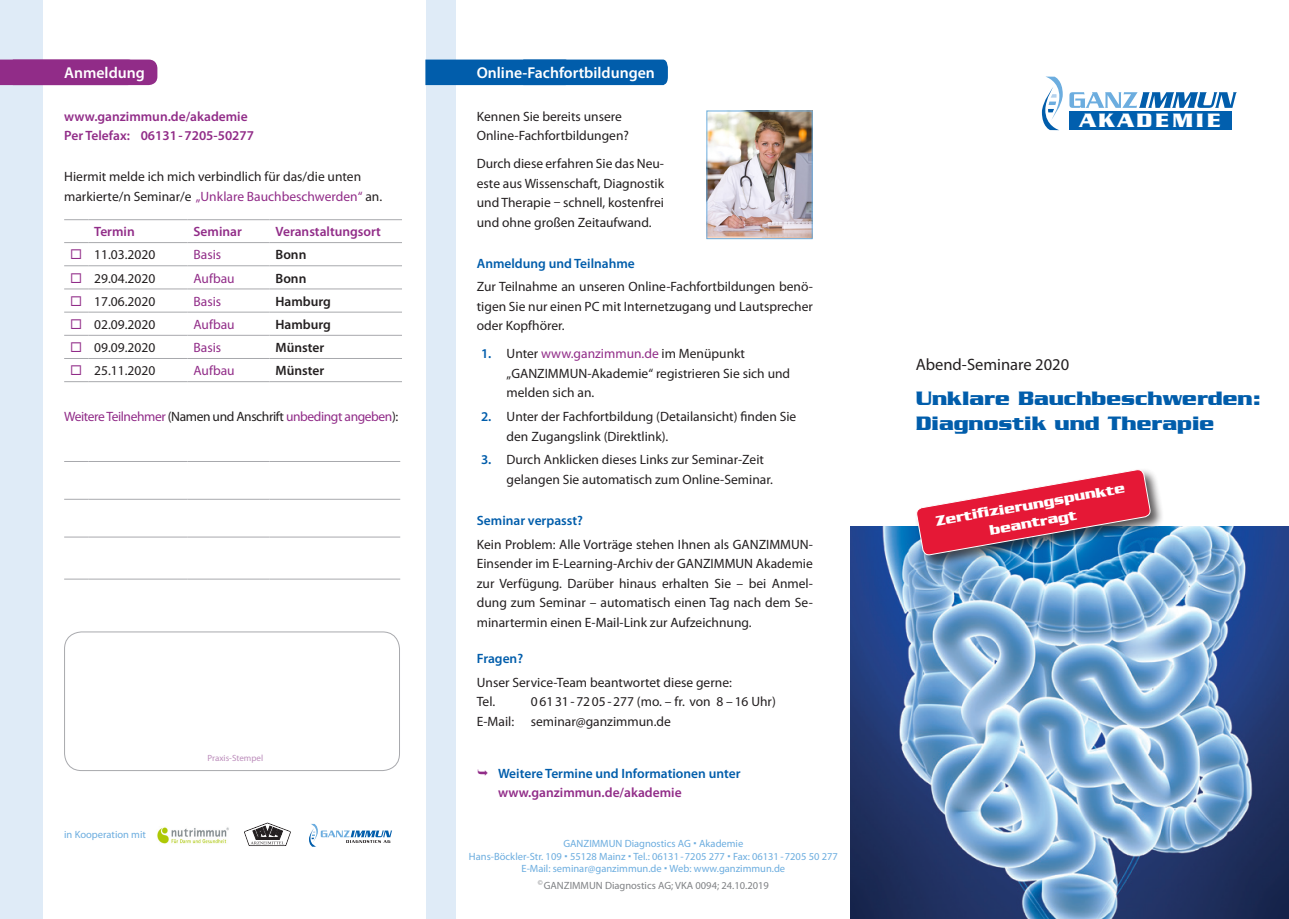
<style>
.page{position:relative;width:1289px;height:919px;background:#fff}
.page>*{position:absolute;margin:0;border:0;box-sizing:border-box;transform-origin:0 0}
.t1{font:700 21px "Serpentine";color:#015dab}
.t2{font:700 21px "Serpentine";letter-spacing:.14em;color:#fff}
.t3{font:16.5px "Myriad Pro";color:#231f20}
.t4{font:600 15.75px "Myriad Pro";color:#fff}
.t5{font:700 15px "Serpentine";color:#fff}
.Infobox_Überschrift{font:13.5px/19.5px "Myriad Pro";color:#231f20}
.Absatzformat_1{font:13.5px/19.5px "Myriad Pro";color:#231f20;text-align:justify}
.Absatzformat_1-2{font:13.5px "Myriad Pro";letter-spacing:-.03em;color:#912c88}
.Infobox_Überschrift-2{font:600 13.5px "Myriad Pro";color:#015dab}
.Infobox_Überschrift-3{font:600 13.5px "Myriad Pro";color:#912c88}
.Absatzformat_1-3{font:600 13.5px "Myriad Pro";color:#231f20}
.Absatzformat_1-4{font:600 13.5px "Myriad Pro";color:#912c88}
.Absatzformat_1-5{font:10.5px "Myriad Pro";color:#6caddf}
.t6{font:10.5px "Myriad Pro";color:#808285}
.t7{font:9px "Myriad Pro";color:#bc8dbb}
.s1{font-weight:600;color:#015dab}
.s2{color:#912c88}
.s3{color:#231f20}
</style>
<div class="page">
<div style="left:0;top:0;width:42px;height:918px;background:#dfebf7"></div>
<svg style="left:1069px;top:92px;width:167px;height:16px"></svg>
<svg style="left:1041px;top:77px;width:21px;height:53px"></svg>
<div style="left:1069px;top:111px;width:163px;height:19px;background:#015fae"></div>
<img style="left:850px;top:526px;width:438px;height:392px">
<div style="left:426px;top:0;width:29px;height:918px;background:#dfebf7"></div>
<svg style="left:64px;top:219px;width:24px;height:1px"></svg>
<hr style="left:88px;top:219px;width:99px;height:1px;background:#a8a9ad">
<hr style="left:187px;top:219px;width:82px;height:1px;background:#a8a9ad">
<hr style="left:269px;top:219px;width:133px;height:1px;background:#a8a9ad">
<hr style="left:187px;top:288px;width:82px;height:1px;background:#a8a9ad">
<hr style="left:269px;top:265px;width:133px;height:1px;background:#a8a9ad">
<svg style="left:64px;top:242px;width:24px;height:1px"></svg>
<hr style="left:88px;top:242px;width:99px;height:1px;background:#a8a9ad">
<hr style="left:187px;top:242px;width:82px;height:1px;background:#a8a9ad">
<hr style="left:187px;top:265px;width:82px;height:1px;background:#a8a9ad">
<hr style="left:187px;top:312px;width:82px;height:1px;background:#a8a9ad">
<hr style="left:187px;top:335px;width:82px;height:1px;background:#a8a9ad">
<hr style="left:187px;top:358px;width:82px;height:1px;background:#a8a9ad">
<hr style="left:187px;top:381px;width:82px;height:1px;background:#a8a9ad">
<hr style="left:269px;top:242px;width:133px;height:1px;background:#a8a9ad">
<hr style="left:269px;top:288px;width:133px;height:1px;background:#a8a9ad">
<hr style="left:269px;top:312px;width:133px;height:1px;background:#a8a9ad">
<hr style="left:269px;top:335px;width:133px;height:1px;background:#a8a9ad">
<hr style="left:269px;top:358px;width:133px;height:1px;background:#a8a9ad">
<hr style="left:269px;top:381px;width:133px;height:1px;background:#a8a9ad">
<svg style="left:64px;top:265px;width:24px;height:1px"></svg>
<hr style="left:88px;top:265px;width:99px;height:1px;background:#a8a9ad">
<svg style="left:64px;top:288px;width:24px;height:1px"></svg>
<hr style="left:88px;top:288px;width:99px;height:1px;background:#a8a9ad">
<svg style="left:64px;top:312px;width:24px;height:1px"></svg>
<svg style="left:64px;top:335px;width:24px;height:1px"></svg>
<svg style="left:64px;top:358px;width:24px;height:1px"></svg>
<svg style="left:64px;top:381px;width:24px;height:1px"></svg>
<hr style="left:88px;top:312px;width:99px;height:1px;background:#a8a9ad">
<hr style="left:88px;top:335px;width:99px;height:1px;background:#a8a9ad">
<hr style="left:88px;top:358px;width:99px;height:1px;background:#a8a9ad">
<hr style="left:88px;top:381px;width:99px;height:1px;background:#a8a9ad">
<svg style="left:64px;top:461px;width:24px;height:1px"></svg>
<hr style="left:88px;top:461px;width:99px;height:1px;background:#a8a9ad">
<hr style="left:187px;top:461px;width:82px;height:1px;background:#a8a9ad">
<hr style="left:269px;top:461px;width:131px;height:1px;background:#a8a9ad">
<svg style="left:64px;top:499px;width:24px;height:1px"></svg>
<svg style="left:64px;top:536px;width:24px;height:1px"></svg>
<svg style="left:64px;top:578px;width:24px;height:1px"></svg>
<hr style="left:88px;top:499px;width:99px;height:1px;background:#a8a9ad">
<hr style="left:88px;top:536px;width:99px;height:1px;background:#a8a9ad">
<hr style="left:88px;top:578px;width:99px;height:1px;background:#a8a9ad">
<hr style="left:187px;top:499px;width:82px;height:1px;background:#a8a9ad">
<hr style="left:187px;top:536px;width:82px;height:1px;background:#a8a9ad">
<hr style="left:187px;top:578px;width:82px;height:1px;background:#a8a9ad">
<hr style="left:269px;top:499px;width:131px;height:1px;background:#a8a9ad">
<hr style="left:269px;top:536px;width:131px;height:1px;background:#a8a9ad">
<hr style="left:269px;top:578px;width:131px;height:1px;background:#a8a9ad">
<div style="left:64px;top:631px;width:336px;height:139px;border:1px solid #a8a9ad;border-radius:17px"></div>
<img style="left:157px;top:827px;width:72px;height:17px">
<svg style="left:244px;top:822px;width:47px;height:23px"></svg>
<div style="left:0;top:60px;width:157px;height:25px;background:#912c88"></div>
<div style="left:425px;top:60px;width:243px;height:25px;background:#015dab"></div>
<img style="left:708px;top:113px;width:102px;height:124px">
<div style="left:706px;top:111px;width:106px;height:128px;border:1px solid #6caddf"></div>
<div style="left:914px;top:467px;width:249px;height:102px;background:#231f20;opacity:.75"></div>
<svg style="left:915px;top:467px;width:235px;height:91px"></svg>
<svg style="left:309px;top:823px;width:83px;height:23px"></svg>
<p class="t4" style="left:64px;top:64px;width:82px">Anmeldung</p>
<p class="t4" style="left:477px;top:64px;width:179px">Online-Fachfortbildungen</p>
<p class="Absatzformat_1" style="left:477px;top:107px;width:147px">Kennen Sie bereits unsere</p>
<p class="Absatzformat_1" style="left:477px;top:126px;width:154px">Online-Fachfortbildungen?</p>
<p class="Absatzformat_1" style="left:477px;top:154px;width:189px">Durch diese erfahren Sie das Neu&shy;este aus Wissenschaft, Diagnostik und Therapie – schnell, kostenfrei und ohne großen Zeitaufwand.</p>
<p class="Infobox_Überschrift-2" style="left:477px;top:255px;width:160px">Anmeldung und Teilnahme</p>
<p class="Infobox_Überschrift" style="left:477px;top:277px;width:337px;text-align:justify">Zur Teilnahme an unseren Online-Fachfortbildungen benö&shy;tigen Sie nur einen PC mit Internetzugang und Lautsprecher oder Kopfhörer.</p>
<p class="Infobox_Überschrift" style="left:506px;top:344px;width:285px;text-indent:-26px"><span class="s1">1.</span> Unter <span class="s2">www.ganzimmun.de</span> im Menüpunkt „GANZIMMUN-Akademie“ registrieren Sie sich und melden sich an.</p>
<p class="Infobox_Überschrift" style="left:506px;top:407px;width:291px;text-indent:-26px"><span class="s1">2.</span> Unter der Fachfortbildung (Detailansicht) finden Sie den Zugangslink (Direktlink).</p>
<p class="Infobox_Überschrift" style="left:506px;top:450px;width:268px;text-indent:-26px"><span class="s1">3.</span> Durch Anklicken dieses Links zur Seminar-Zeit gelangen Sie automatisch zum Online-Seminar.</p>
<p class="Infobox_Überschrift-2" style="left:477px;top:512px;width:108px">Seminar verpasst?</p>
<p class="Infobox_Überschrift" style="left:477px;top:534px;width:337px;text-align:justify">Kein Problem: Alle Vorträge stehen Ihnen als GANZIMMUN-Einsender im E-Learning-Archiv der GANZIMMUN Akademie zur Verfügung. Darüber hinaus erhalten Sie – bei Anmel&shy;dung zum Seminar – automatisch einen Tag nach dem Se&shy;minartermin einen E-Mail-Link zur Aufzeichnung.</p>
<p class="Infobox_Überschrift-2" style="left:477px;top:651px;width:48px">Fragen?</p>
<p class="Infobox_Überschrift" style="left:477px;top:672px;width:256px">Unser Service-Team beantwortet diese gerne:</p>
<p class="Infobox_Überschrift" style="left:477px;top:692px;width:20px">Tel.</p>
<p class="Infobox_Überschrift" style="left:531px;top:692px;width:246px">06131-7205-277 (mo. – fr. von 8 –16 Uhr)</p>
<p class="Infobox_Überschrift" style="left:477px;top:711px;width:195px">E-Mail: seminar@ganzimmun.de</p>
<p class="Infobox_Überschrift-2" style="left:498px;top:765px;width:244px">Weitere Termine und Informationen unter</p>
<p class="Infobox_Überschrift-3" style="left:498px;top:785px;width:185px">www.ganzimmun.de/akademie</p>
<p class="Infobox_Überschrift-3" style="left:64px;top:109px;width:185px">www.ganzimmun.de/akademie</p>
<p class="Infobox_Überschrift-3" style="left:64px;top:128px;width:191px">Per Telefax: 06131-7205-50277</p>
<p class="Infobox_Überschrift" style="left:64px;top:167px;width:319px">Hiermit melde ich mich verbindlich für das/die unten markierte/n Seminar/e <span class="s2">„Unklare Bauchbeschwerden“</span> an.</p>
<p class="Absatzformat_1-4" style="left:94px;top:224px;width:42px">Termin</p>
<p class="Absatzformat_1-4" style="left:193px;top:224px;width:50px">Seminar</p>
<p class="Absatzformat_1-4" style="left:275px;top:224px;width:107px">Veranstaltungsort</p>
<p class="Absatzformat_1" style="left:94px;top:245px;width:62px">11.03.2020</p>
<p class="Absatzformat_1-2" style="left:193px;top:247px;width:29px">Basis</p>
<p class="Absatzformat_1-3" style="left:275px;top:247px;width:32px">Bonn</p>
<p class="Absatzformat_1" style="left:94px;top:268px;width:62px">29.04.2020</p>
<p class="Absatzformat_1-2" style="left:193px;top:271px;width:43px">Aufbau</p>
<p class="Absatzformat_1-3" style="left:275px;top:270px;width:32px">Bonn</p>
<p class="Absatzformat_1" style="left:94px;top:292px;width:62px">17.06.2020</p>
<p class="Absatzformat_1-2" style="left:193px;top:294px;width:29px">Basis</p>
<p class="Absatzformat_1-3" style="left:275px;top:294px;width:57px">Hamburg</p>
<p class="Absatzformat_1" style="left:94px;top:315px;width:62px">02.09.2020</p>
<p class="Absatzformat_1-2" style="left:193px;top:317px;width:43px">Aufbau</p>
<p class="Absatzformat_1-3" style="left:275px;top:317px;width:57px">Hamburg</p>
<p class="Absatzformat_1" style="left:94px;top:338px;width:62px">09.09.2020</p>
<p class="Absatzformat_1-2" style="left:193px;top:340px;width:29px">Basis</p>
<p class="Absatzformat_1-3" style="left:275px;top:340px;width:50px">Münster</p>
<p class="Absatzformat_1" style="left:94px;top:361px;width:62px">25.11.2020</p>
<p class="Absatzformat_1-2" style="left:193px;top:363px;width:43px">Aufbau</p>
<p class="Absatzformat_1-3" style="left:275px;top:363px;width:50px">Münster</p>
<p class="Absatzformat_1-2" style="left:64px;top:409px;width:335px">Weitere Teilnehmer <span class="s3">(Namen und Anschrift</span> unbedingt angeben<span class="s3">):</span></p>
<p class="t7" style="left:207px;top:753px;width:57px">Praxis-Stempel</p>
<p class="Absatzformat_1-5" style="left:64px;top:828px;width:83px">in Kooperation mit</p>
<p class="Absatzformat_1-5" style="left:563px;top:837px;width:181px">GANZIMMUN Diagnostics AG Akademie</p>
<p class="Absatzformat_1-5" style="left:469px;top:850px;width:370px">Hans-Böckler-Str. 109 55128 Mainz Tel.: 06131-7205 277 Fax: 06131-7205 50 277</p>
<p class="Absatzformat_1-5" style="left:521px;top:863px;width:265px">E-Mail: seminar@ganzimmun.de Web: www.ganzimmun.de</p>
<p class="t6" style="left:538px;top:879px;width:232px"><sup>©</sup>GANZIMMUN Diagnostics AG; VKA 0094; 24.10.2019</p>
<p class="t2" style="left:1078px;top:108px;width:143px">AKADEMIE</p>
<p class="t3" style="left:915px;top:355px;width:155px">Abend-Seminare 2020</p>
<p class="t1" style="left:915px;top:385px;width:347px">Unklare Bauchbeschwerden:</p>
<p class="t1" style="left:915px;top:411px;width:300px">Diagnostik und Therapie</p>
<p class="t5" style="left:934px;top:512px;width:194px;rotate:-10deg">Zertifi zierungspunkte</p>
<p class="t5" style="left:988px;top:521px;width:90px;rotate:-10deg">beantragt</p>
</div>
